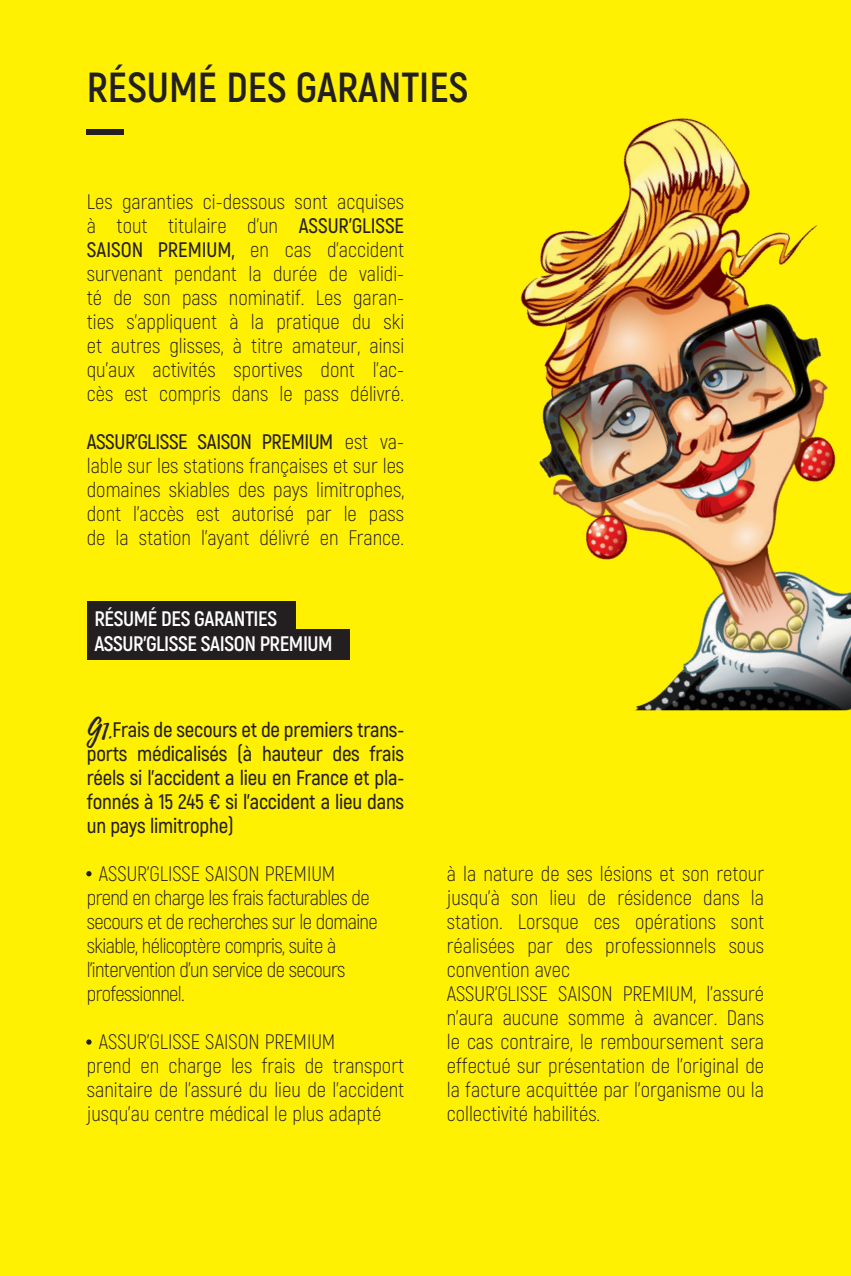
<style>
.page{position:relative;width:851px;height:1276px;background:#fff}
.page>*{position:absolute;margin:0;border:0;box-sizing:border-box;transform-origin:0 0}
.t1{font:700 42px "Akrobat";color:#231f20}
.t2{font:300 21px/24px "Akrobat";color:#231f20;text-align:justify}
.t3{font:300 21px/24px "Akrobat";letter-spacing:-.03em;color:#231f20}
.t4{font:600 21px/24px "Akrobat";letter-spacing:-.01em;color:#231f20;text-align:justify}
.t5{font:700 21px/25.5px "Akrobat";letter-spacing:-.02em;color:#fff}
.s1{font-weight:600}
.s2{font-family:"Playlist Script";font-weight:400;font-size:27px}
.s3{font-family:"Playlist Script";font-weight:400}
.s4{color:#fff101}
</style>
<div class="page">
<div style="left:0;top:0;width:850px;height:1276px;background:#fff101"></div>
<div style="left:87px;top:129px;width:37px;height:5px;background:#231f20"></div>
<div style="left:87px;top:600px;width:208px;height:31px;background:#231f20"></div>
<div style="left:87px;top:629px;width:263px;height:31px;background:#231f20"></div>
<svg style="left:86px;top:1039px;width:6px;height:5px"></svg>
<svg style="left:86px;top:871px;width:6px;height:5px"></svg>
<img style="left:520px;top:117px;width:330px;height:593px">
<h1 class="t1" style="left:87px;top:61px;width:383px">RÉSUMÉ DES GARANTIES</h1>
<p class="t2" style="left:87px;top:189px;width:319px">Les garanties ci-dessous sont acquises à tout titulaire d’un <span class="s1">ASSUR’GLISSE SAISON PREMIUM,</span> en cas d’accident survenant pendant la durée de validi&shy;té de son pass nominatif. Les garan&shy;ties s’appliquent à la pratique du ski et autres glisses, à titre amateur, ainsi qu’aux activités sportives dont l’ac&shy;cès est compris dans le pass délivré.</p>
<p class="t2" style="left:87px;top:429px;width:319px"><span class="s1">ASSUR’GLISSE SAISON PREMIUM</span> est va&shy;lable sur les stations françaises et sur les domaines skiables des pays limitrophes, dont l’accès est autorisé par le pass de la station l’ayant délivré en France.</p>
<p class="t5" style="left:94px;top:605px;width:240px">RÉSUMÉ DES GARANTIES<br>ASSUR’GLISSE SAISON PREMIUM</p>
<p class="t4" style="left:87px;top:717px;width:319px"><span class="s2">G1</span><span class="s3">.</span>Frais de secours et de premiers trans&shy;ports médicalisés (à hauteur des frais réels si l’accident a lieu en France et pla&shy;fonnés à 15 245 € si l’accident a lieu dans un pays limitrophe)</p>
<p class="t3" style="left:87px;top:861px;width:292px"><span class="s4">-</span> ASSUR’GLISSE SAISON PREMIUM prend en charge les frais facturables de secours et de recherches sur le domaine skiable, hélicoptère compris, suite à l’intervention d’un service de secours professionnel.</p>
<p class="t2" style="left:87px;top:1029px;width:319px;text-align:left"><span class="s4">-</span> ASSUR’GLISSE SAISON PREMIUM<br>prend en charge les frais de transport sanitaire de l’assuré du lieu de l’accident jusqu’au centre médical le plus adapté</p>
<p class="t2" style="left:446px;top:861px;width:319px;text-align:left">à la nature de ses lésions et son retour jusqu’à son lieu de résidence dans la station. Lorsque ces opérations sont réalisées par des professionnels sous convention avec<br>ASSUR’GLISSE SAISON PREMIUM, l’assuré n’aura aucune somme à avancer. Dans le cas contraire, le remboursement sera effectué sur présentation de l’original de la facture acquittée par l’organisme ou la collectivité habilités.</p>
</div>
